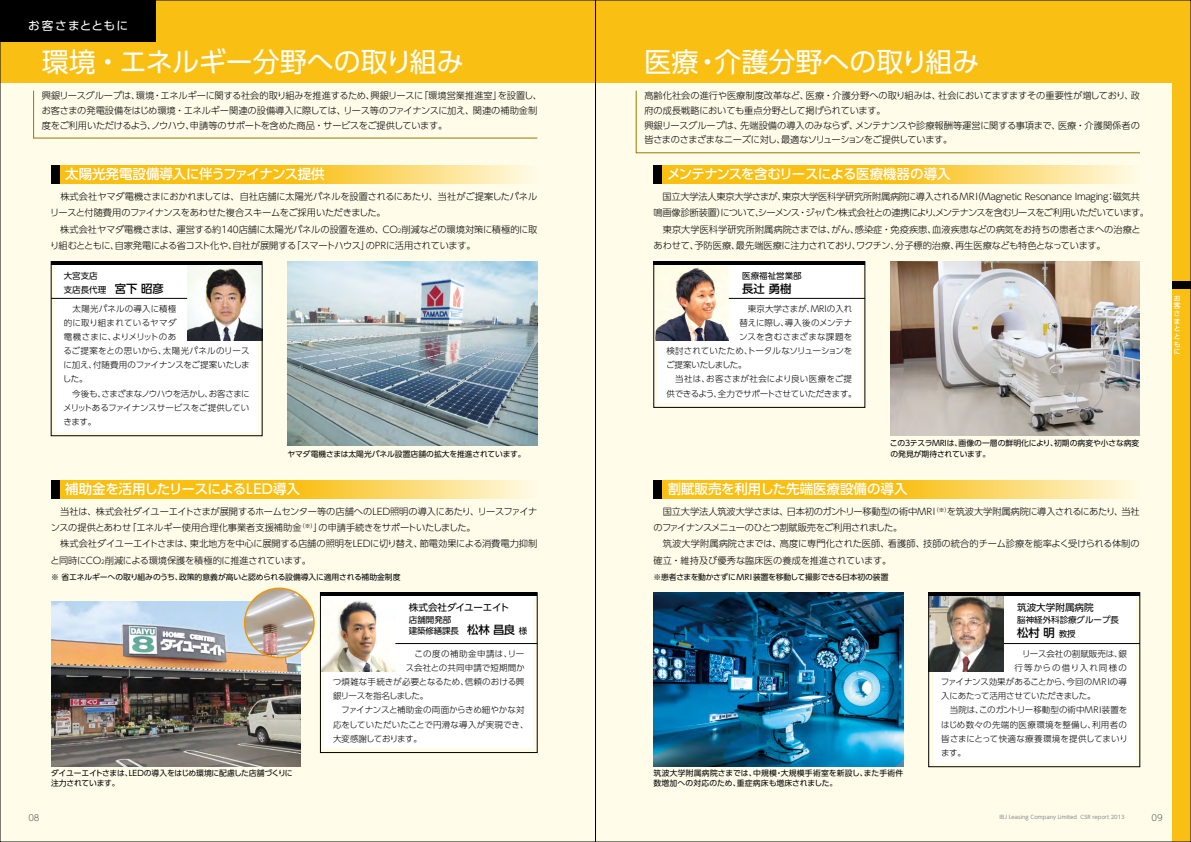
<style>
.page{position:relative;width:1191px;height:842px;background:#fffcea}
.page>*{position:absolute;margin:0;border:0;box-sizing:border-box;transform-origin:0 0}
.t1{font:26.9px "UD Shin Go Pro";color:#fff}
.t2{font:500 13.5px "UD Shin Go Pro";letter-spacing:-.01em;color:#fff}
.t3{font:500 13.5px "UD Shin Go Pro";letter-spacing:-.045em;color:#fff}
.t4{font:11.7px "UD Shin Go Pro";letter-spacing:.085em;color:#fff}
.t5{font:500 11.3px "UD Shin Go Pro";color:#000}
.t6{font:9.6px "UD Shin Go Pro";color:#000}
.t7{font:300 9.2px/16.3px "UD Shin Go Pro";letter-spacing:-.02em;color:#000}
.t8{font:300 8.5px/14.2px "UD Shin Go Pro";letter-spacing:-.005em;color:#000}
.t9{font:300 8.5px "UD Shin Go Pro";letter-spacing:-.035em;color:#000}
.t10{font:300 8.5px "UD Shin Go Pro";letter-spacing:.015em;color:#000}
.t11{font:8.5px/13.8px "UD Shin Go Pro";color:#000}
.t12{font:300 8.5px "UD Shin Go Pro";letter-spacing:-.04em;color:#000}
.t13{font:300 8.5px "UD Shin Go Pro";letter-spacing:.025em;color:#000}
.t14{font:300 8.5px "UD Shin Go Pro";letter-spacing:.04em;color:#000}
.t15{font:300 8.5px "UD Shin Go Pro";letter-spacing:.02em;color:#000}
.t16{font:8.5px/11.7px "UD Shin Go Pro";letter-spacing:-.02em;color:#000}
.t17{font:300 8.5px "UD Shin Go Pro";letter-spacing:.06em;color:#000}
.t18{font:300 8.5px "UD Shin Go Pro";letter-spacing:.03em;color:#000}
.t19{font:300 8.5px "UD Shin Go Pro";letter-spacing:.13em;color:#000}
.t20{font:300 8.5px "UD Shin Go Pro";letter-spacing:-.09em;color:#000}
.t21{font:300 8.5px "UD Shin Go Pro";letter-spacing:-.05em;color:#000}
.t22{font:300 8.5px "UD Shin Go Pro";letter-spacing:-.055em;color:#000}
.t23{font:300 8.5px "UD Shin Go Pro";color:#595757}
.t24{font:7.8px/10.6px "UD Shin Go Pro";letter-spacing:-.01em;color:#000}
.t25{font:7.8px/10.6px "UD Shin Go Pro";letter-spacing:.02em;color:#000}
.t26{font:7.8px/10.6px "UD Shin Go Pro";letter-spacing:-.03em;color:#000}
.t27{font:7.8px "UD Shin Go Pro";letter-spacing:-.035em;color:#000}
.t28{font:500 6.7px/7.6px "UD Shin Go Pro";color:#fff;text-align:justify}
.t29{font:5.3px "UD Shin Go Pro";color:#898989}
.s1{font-size:5.7px}
.s2{font-weight:500;font-size:11.3px}
.s3{font-weight:400;font-size:8.5px}
</style>
<div class="page">
<div style="left:0;top:0;width:1191px;height:82px;background:#fabf13"></div>
<div style="left:1172px;top:0;width:19px;height:842px;background:#fabf13"></div>
<div style="left:1172px;top:281px;width:19px;height:7px;background:#000"></div>
<div style="left:55px;top:261px;width:203px;height:171px;background:#fff"></div>
<hr style="left:51px;top:262px;width:211px;height:3px;background:#000">
<img style="left:187px;top:265px;width:73px;height:75px">
<div style="left:51px;top:261px;width:211px;height:175px;border:1px solid #000"></div>
<hr style="left:51px;top:298px;width:136px;height:1px;background:#000">
<svg style="left:60px;top:165px;width:468px;height:19px;background:#facd45"></svg>
<div style="left:51px;top:165px;width:9px;height:19px;background:#000"></div>
<svg style="left:60px;top:480px;width:468px;height:18px;background:#facd45"></svg>
<div style="left:51px;top:480px;width:9px;height:18px;background:#000"></div>
<img style="left:288px;top:261px;width:249px;height:185px">
<img style="left:51px;top:602px;width:249px;height:164px">
<svg style="left:662px;top:165px;width:469px;height:19px;background:#facd45"></svg>
<div style="left:653px;top:165px;width:9px;height:19px;background:#000"></div>
<div style="left:658px;top:261px;width:202px;height:142px;background:#fff"></div>
<hr style="left:654px;top:262px;width:211px;height:3px;background:#000">
<img style="left:655px;top:265px;width:74px;height:75px">
<div style="left:653px;top:261px;width:212px;height:146px;border:1px solid #000"></div>
<hr style="left:729px;top:298px;width:136px;height:1px;background:#000">
<img style="left:890px;top:261px;width:250px;height:174px">
<div style="left:932px;top:592px;width:203px;height:171px;background:#fff"></div>
<hr style="left:928px;top:593px;width:211px;height:3px;background:#000">
<img style="left:930px;top:596px;width:73px;height:75px">
<div style="left:928px;top:592px;width:212px;height:175px;border:1px solid #000"></div>
<hr style="left:1003px;top:643px;width:137px;height:1px;background:#000">
<svg style="left:662px;top:480px;width:469px;height:18px;background:#facd45"></svg>
<div style="left:653px;top:480px;width:9px;height:18px;background:#000"></div>
<svg style="left:33px;top:90px;width:505px;height:49px"></svg>
<svg style="left:635px;top:90px;width:505px;height:63px"></svg>
<div style="left:0;top:0;width:156px;height:41px;background:#000"></div>
<img style="left:653px;top:592px;width:250px;height:174px">
<img style="left:244px;top:588px;width:70px;height:70px;border-radius:35px">
<div style="left:244px;top:587px;width:71px;height:71px;border:1px solid #f39700;border-radius:50%"></div>
<div style="left:324px;top:592px;width:209px;height:156px;background:#fff"></div>
<hr style="left:320px;top:593px;width:217px;height:3px;background:#000">
<img style="left:322px;top:596px;width:73px;height:75px">
<div style="left:320px;top:592px;width:217px;height:161px;border:1px solid #000"></div>
<hr style="left:395px;top:643px;width:142px;height:1px;background:#000">
<p class="t4" style="left:28px;top:16px;width:101px">お客さまとともに</p>
<h1 class="t1" style="left:42px;top:40px;width:423px">環境・エネルギー分野への取り組み</h1>
<h1 class="t1" style="left:644px;top:40px;width:336px">医療・介護分野への取り組み</h1>
<p class="t7" style="left:42px;top:88px;width:502px;line-height:14.9px">興銀リースグループは、環境・エネルギーに関する社会的取り組みを推進するため、興銀リースに「環境営業推進室」を設置し、お客さまの発電設備をはじめ環境・エネルギー関連の設備導入に際しては、リース等のファイナンスに加え、関連の補助金制度をご利用いただけるよう、ノウハウ、申請等のサポートを含めた商品・サービスをご提供しています。</p>
<p class="t7" style="left:644px;top:88px;width:497px;line-height:14.9px">高齢化社会の進行や医療制度改革など、医療・介護分野への取り組みは、社会においてますますその重要性が増しており、政府の成長戦略においても重点分野として掲げられています。<br>興銀リースグループは、先端設備の導入のみならず、メンテナンスや診療報酬等運営に関する事項まで、医療・介護関係者の皆さまのさまざまなニーズに対し、最適なソリューションをご提供しています。</p>
<h2 class="t2" style="left:65px;top:163px;width:261px">太陽光発電設備導入に伴うファイナンス提供</h2>
<h2 class="t3" style="left:667px;top:163px;width:285px">メンテナンスを含むリースによる医療機器の導入</h2>
<p class="t7" style="left:50px;top:188px;width:488px">　株式会社ヤマダ電機さまにおかれましては、自社店舗に太陽光パネルを設置されるにあたり、当社がご提案したパネルリースと付随費用のファイナンスをあわせた複合スキームをご採用いただきました。　<br>　株式会社ヤマダ電機さまは、運営する約１４０店舗に太陽光パネルの設置を進め、ＣＯ<span class="s1">２</span>削減などの環境対策に積極的に取り組むとともに、自家発電による省コスト化や、自社が展開する「スマートハウス」のＰＲに活用されています。</p>
<p class="t7" style="left:653px;top:188px;width:497px">　国立大学法人東京大学さまが、東京大学医科学研究所附属病院に導入されるＭＲＩ（Magnetic Resonance Imaging：磁気共鳴画像診断装置）について、シーメンス・ジャパン株式会社との連携により、メンテナンスを含むリースをご利用いただいています。　東京大学医科学研究所附属病院さまでは、がん、感染症・免疫疾患、血液疾患などの病気をお持ちの患者さまへの治療とあわせて、予防医療、最先端医療に注力されており、ワクチン、分子標的治療、再生医療なども特色となっています。</p>
<p class="t11" style="left:64px;top:269px;width:102px">大宮支店<br>支店長代理　<span class="s2">宮下昭彦</span></p>
<p class="t8" style="left:63px;top:301px;width:188px">　太陽光パネルの導入に積極<br>的に取り組まれているヤマダ<br>電機さまに、よりメリットのあ<br>るご提案をとの思いから、太陽光パネルのリースに加え、付随費用のファイナンスをご提案いたしました。<br>　今後も、さまざまなノウハウを活かし、お客さまにメリットあるファイナンスサービスをご提供していきます。</p>
<p class="t11" style="left:742px;top:269px;width:61px">医療福祉営業部</p>
<p class="t5" style="left:742px;top:279px;width:51px">長辻勇樹</p>
<p class="t8" style="left:739px;top:301px;width:114px">　東京大学さまが、MRIの入れ</p>
<p class="t8" style="left:739px;top:315px;width:114px">替えに際し、導入後のメンテナ</p>
<p class="t18" style="left:739px;top:330px;width:115px">ンスを含むさまざまな課題を</p>
<p class="t8" style="left:666px;top:343px;width:187px">検討されていたため、トータルなソリューションを</p>
<p class="t22" style="left:666px;top:358px;width:82px">ご提案いたしました。</p>
<p class="t13" style="left:666px;top:372px;width:187px">　当社は、お客さまが社会により良い医療をご提</p>
<p class="t9" style="left:666px;top:386px;width:192px">供できるよう、全力でサポートさせていただきます。</p>
<p class="t24" style="left:287px;top:448px;width:239px">ヤマダ電機さまは太陽光パネル設置店舗の拡大を推進されています。</p>
<p class="t24" style="left:890px;top:438px;width:251px">この３テスラＭＲＩは、画像の一層の鮮明化により、初期の病変や小さな病変の発見が期待されています。</p>
<h2 class="t2" style="left:65px;top:478px;width:236px">補助金を活用したリースによるLED導入</h2>
<h2 class="t2" style="left:667px;top:478px;width:241px">割賦販売を利用した先端医療設備の導入</h2>
<p class="t7" style="left:50px;top:503px;width:488px">　当社は、株式会社ダイユーエイトさまが展開するホームセンター等の店舗へのＬＥＤ照明の導入にあたり、リースファイナンスの提供とあわせ「エネルギー使用合理化事業者支援補助金<sup>（</sup><sup>※</sup><sup>）</sup>」の申請手続きをサポートいたしました。<br>　株式会社ダイユーエイトさまは、東北地方を中心に展開する店舗の照明をＬＥＤに切り替え、節電効果による消費電力抑制と同時にＣＯ<span class="s1">２</span>削減による環境保護を積極的に推進されています。</p>
<p class="t24" style="left:51px;top:571px;width:351px">※ 省エネルギーへの取り組みのうち、政策的意義が高いと認められる設備導入に適用される補助金制度</p>
<p class="t7" style="left:653px;top:503px;width:488px">　国立大学法人筑波大学さまは、日本初のガントリー移動型の術中ＭＲＩ<sup>（</sup><sup>※</sup><sup>）</sup>を筑波大学附属病院に導入されるにあたり、当社のファイナンスメニューのひとつ割賦販売をご利用されました。<br>　筑波大学附属病院さまでは、高度に専門化された医師、看護師、技師の統合的チーム診療を能率よく受けられる体制の確立・維持及び優秀な臨床医の養成を推進されています。</p>
<p class="t27" style="left:653px;top:571px;width:236px">※患者さまを動かさずにＭＲＩ装置を移動して撮影できる日本初の装置</p>
<p class="t6" style="left:409px;top:599px;width:102px">株式会社ダイユーエイト</p>
<p class="t16" style="left:409px;top:613px;width:120px">店舗開発部<br>建築修繕課長　<span class="s2">松林昌良</span>様</p>
<p class="t17" style="left:406px;top:647px;width:120px">　この度の補助金申請は、リー</p>
<p class="t10" style="left:406px;top:661px;width:120px">ス会社との共同申請で短期間か</p>
<p class="t8" style="left:333px;top:674px;width:193px">つ煩雑な手続きが必要となるため、信頼のおける興</p>
<p class="t20" style="left:333px;top:689px;width:97px">銀リースを指名しました。</p>
<p class="t8" style="left:333px;top:703px;width:193px">　ファイナンスと補助金の両面からきめ細やかな対</p>
<p class="t10" style="left:333px;top:717px;width:197px">応をしていただいたことで円滑な導入が実現でき、</p>
<p class="t21" style="left:333px;top:732px;width:90px">大変感謝しております。</p>
<p class="t6" style="left:1017px;top:599px;width:78px">筑波大学附属病院</p>
<p class="t11" style="left:1017px;top:612px;width:103px">脳神経外科診療グループ長</p>
<p class="t5" style="left:1017px;top:623px;width:60px">松村明<span class="s3">教授</span></p>
<p class="t8" style="left:1014px;top:646px;width:114px">　リース会社の割賦販売は、銀</p>
<p class="t19" style="left:1014px;top:661px;width:114px">行等からの借り入れ同様の</p>
<p class="t12" style="left:941px;top:675px;width:188px">ファイナンス効果があることから、今回のＭＲＩの導</p>
<p class="t9" style="left:941px;top:689px;width:156px">入にあたって活用させていただきました。</p>
<p class="t8" style="left:941px;top:703px;width:187px">　当院は、このガントリー移動型の術中ＭＲＩ装置を</p>
<p class="t14" style="left:941px;top:717px;width:187px">はじめ数々の先端的医療環境を整備し、利用者の</p>
<p class="t15" style="left:941px;top:732px;width:188px">皆さまにとって快適な療養環境を提供してまいり</p>
<p class="t8" style="left:941px;top:745px;width:26px">ます。</p>
<p class="t26" style="left:51px;top:767px;width:243px">ダイユーエイトさまは、LEDの導入をはじめ環境に配慮した店舗づくりに注力されています。</p>
<p class="t25" style="left:653px;top:767px;width:251px">筑波大学附属病院さまでは、中規模・大規模手術室を新設し、また手術件数増加への対応のため、重症病床も増床されました。</p>
<p class="t23" style="left:28px;top:810px;width:13px">08</p>
<p class="t29" style="left:999px;top:813px;width:127px">IBJ Leasing Company Limited CSR report 2013</p>
<p class="t23" style="left:1151px;top:810px;width:13px">09</p>
<p class="t28" style="left:1173px;top:294px;width:8px">お客さまとともに</p>
</div>
